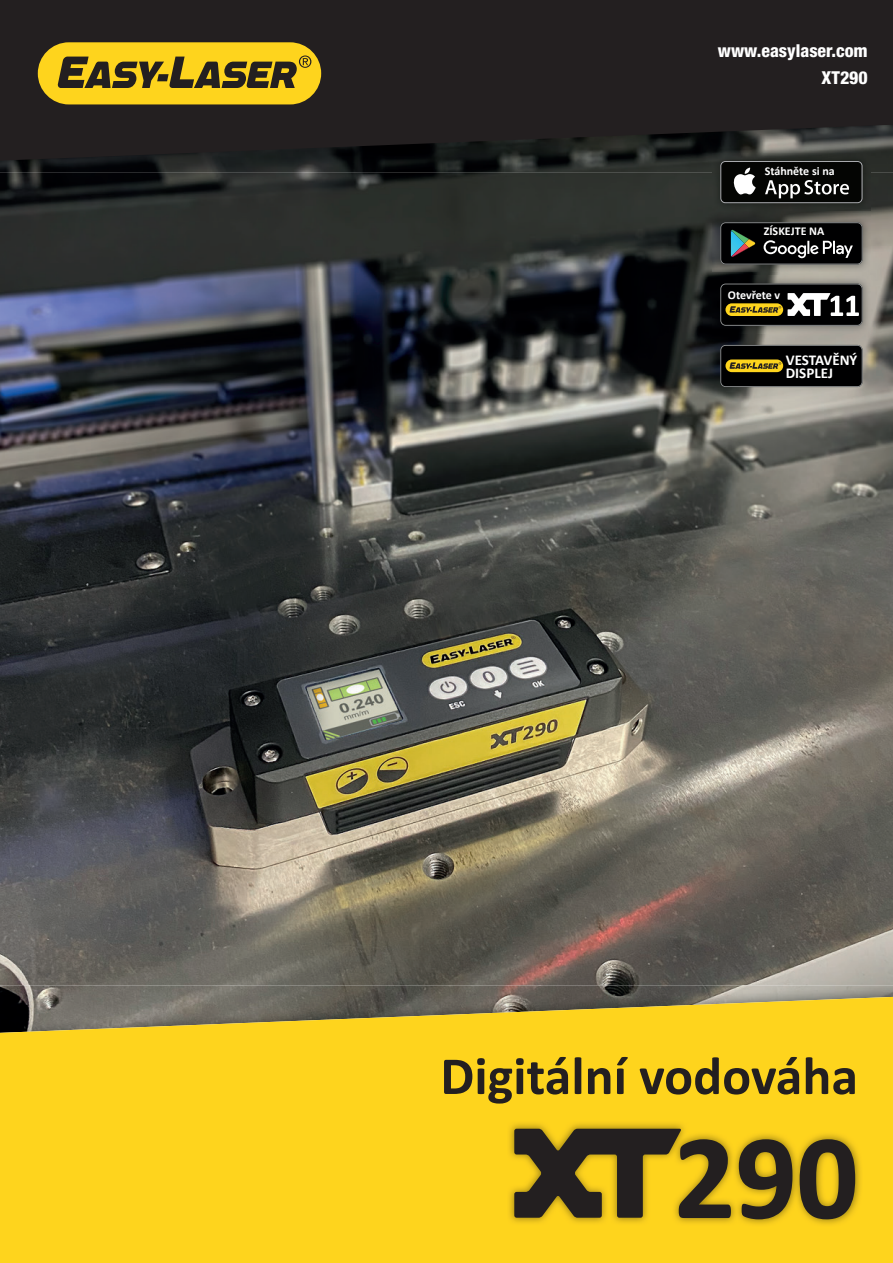
<style>
.page{position:relative;width:893px;height:1263px;background:#fff}
.page>*{position:absolute;margin:0;border:0;box-sizing:border-box;transform-origin:0 0}
.t1{font:700 54px "Calibri";color:#231f20}
.t2{font:800 condensed 17.85px/26.7px "Helvetica Neue";color:#fff;text-align:right}
.t3{font:700 15px/13.2px "Calibri";color:#fff}
.t4{font:700 12px "Calibri";color:#fff}
</style>
<div class="page">
<img style="left:0;top:161px;width:893px;height:836px">
<svg style="left:0;top:997px;width:893px;height:266px;background:#f2cb22"></svg>
<svg style="left:0;top:0;width:893px;height:161px;background:#232020"></svg>
<div style="left:38px;top:42px;width:283px;height:62px;background:#fed41d;border-radius:31px"></div>
<svg style="left:57px;top:55px;width:254px;height:33px"></svg>
<img style="left:507px;top:1121px;width:355px;height:106px">
<svg style="left:514px;top:1129px;width:217px;height:89px;background:#78651e"></svg>
<svg style="left:739px;top:1139px;width:53px;height:80px;background:#6e5c1e"></svg>
<svg style="left:800px;top:1139px;width:55px;height:80px;background:#6f5d1e"></svg>
<img style="left:713px;top:276px;width:157px;height:57px">
<svg style="left:720px;top:284px;width:142px;height:42px;background:#413e2f"></svg>
<svg style="left:720px;top:345px;width:142px;height:42px;background:#1e1a0b"></svg>
<img style="left:713px;top:153px;width:157px;height:58px">
<svg style="left:720px;top:161px;width:142px;height:42px"></svg>
<div style="left:721px;top:162px;width:140px;height:40px;background:#040503;border-radius:4px"></div>
<svg style="left:733px;top:168px;width:23px;height:27px"></svg>
<svg style="left:765px;top:180px;width:84px;height:18px"></svg>
<img style="left:713px;top:215px;width:157px;height:57px">
<svg style="left:720px;top:222px;width:142px;height:42px;background:#202323"></svg>
<h2 class="t2" style="left:718px;top:37px;width:151px">www.easylaser.com<br>XT290</h2>
<p class="t4" style="left:765px;top:163px;width:72px">Stáhněte si na</p>
<p class="t4" style="left:764px;top:223px;width:62px">ZÍSKEJTE NA</p>
<p class="t4" style="left:728px;top:286px;width:54px">Otevřete v</p>
<p class="t3" style="left:786px;top:353px;width:73px">VESTAVĚNÝ<br>DISPLEJ</p>
<h1 class="t1" style="left:440px;top:1038px;width:419px">Digitální vodováha</h1>
</div>
